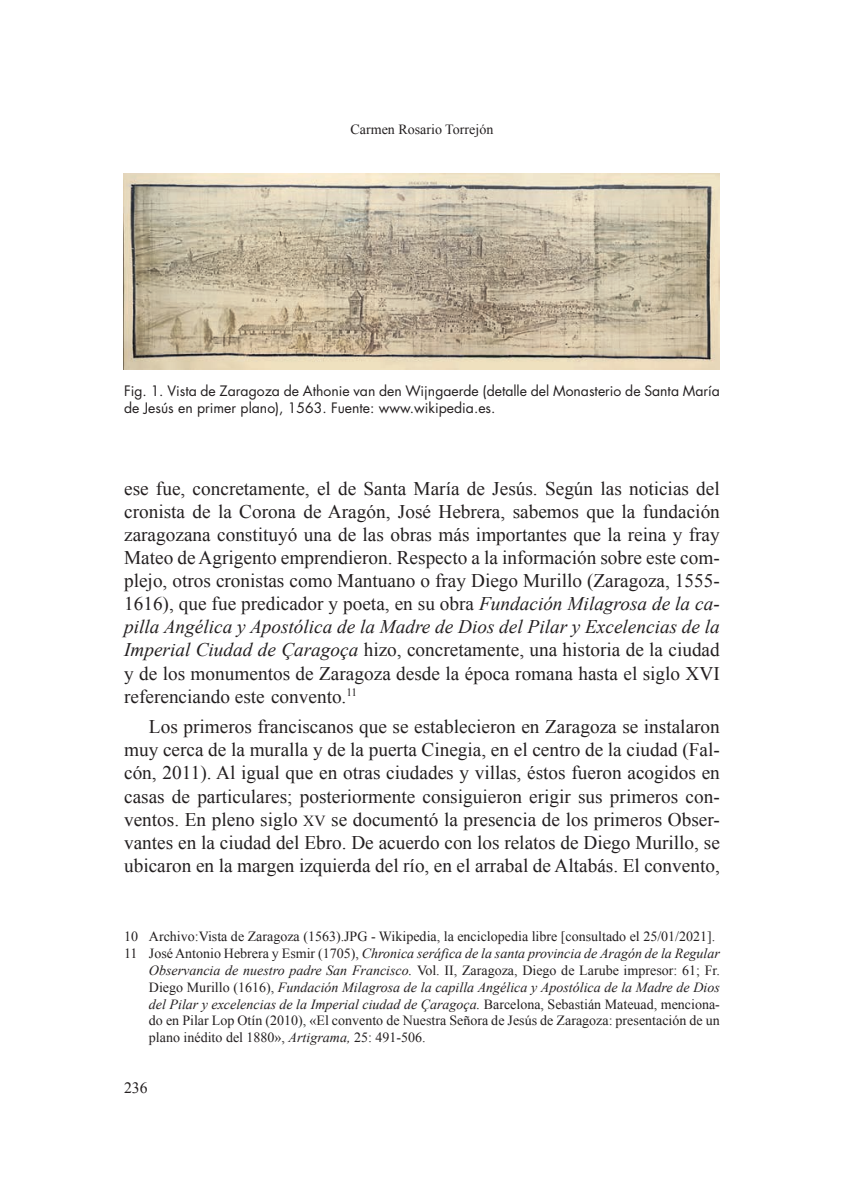
<style>
.page{position:relative;width:844px;height:1191px;background:#fff}
.page>*{position:absolute;margin:0;border:0;box-sizing:border-box;transform-origin:0 0}
.t1{font:19.25px/23.1px "Times New Roman";color:#231f20;text-align:justify}
.t2{font:15.75px "Times New Roman";color:#231f20}
.t3{font:14px "Times New Roman";color:#231f20}
.t4{font:italic 14px "Times New Roman";color:#231f20}
.t5{font:14px/16.8px "Futura Std";color:#231f20}
.s1{font-style:italic}
.s2{font-family:"Times New Roman PSMT SC800";font-size:15.4px}
.s3{font-style:normal}
</style>
<div class="page">
<img style="left:124px;top:173px;width:595px;height:197px">
<p class="t3" style="left:350px;top:120px;width:144px">Carmen Rosario Torrejón</p>
<p class="t5" style="left:124px;top:383px;width:597px">Fig. 1. Vista de Zaragoza de Athonie van den Wijngaerde (detalle del Monasterio de Santa María de Jesús en primer plano), 1563. Fuente: www.wikipedia.es.</p>
<p class="t1" style="left:124px;top:476px;width:597px">ese fue, concretamente, el de Santa María de Jesús. Según las noticias del cronista de la Corona de Aragón, José Hebrera, sabemos que la fundación zaragozana constituyó una de las obras más importantes que la reina y fray Mateo de Agrigento emprendieron. Respecto a la información sobre este com&shy;plejo, otros cronistas como Mantuano o fray Diego Murillo (Zaragoza, 1555- 1616), que fue predicador y poeta, en su obra <span class="s1">Fundación Milagrosa de la ca&shy;pilla Angélica y Apostólica de la Madre de Dios del Pilar y Excelencias de la Imperial Ciudad de Çaragoça</span> hizo, concretamente, una historia de la ciudad y de los monumentos de Zaragoza desde la época romana hasta el siglo XVI referenciando este<sup>10</sup>convento.<sup>11</sup></p>
<p class="t1" style="left:124px;top:715px;width:597px;text-indent:25px">Los primeros franciscanos que se establecieron en Zaragoza se instalaron muy cerca de la muralla y de la puerta Cinegia, en el centro de la ciudad (Fal&shy;cón, 2011). Al igual que en otras ciudades y villas, éstos fueron acogidos en casas de particulares; posteriormente consiguieron erigir sus primeros con&shy;ventos. En pleno siglo <span class="s2">xv</span> se documentó la presencia de los primeros Obser&shy;vantes en la ciudad del Ebro. De acuerdo con los relatos de Diego Murillo, se ubicaron en la margen izquierda del río, en el arrabal de Altabás. El convento,</p>
<p class="t3" style="left:124px;top:927px;width:592px">10 Archivo:Vista de Zaragoza (1563).JPG - Wikipedia, la enciclopedia libre [consultado el 25/01/2021].</p>
<p class="t4" style="left:124px;top:943px;width:597px"><span class="s3">11 José Antonio Hebrera y Esmir (1705),</span> Chronica seráfica de la santa provincia de Aragón de la Regular</p>
<p class="t3" style="left:149px;top:960px;width:572px"><span class="s1">Observancia de nuestro padre San Francisco.</span> Vol. II, Zaragoza, Diego de Larube impresor: 61; Fr.</p>
<p class="t4" style="left:149px;top:977px;width:572px"><span class="s3">Diego Murillo (1616),</span> Fundación Milagrosa de la capilla Angélica y Apostólica de la Madre de Dios</p>
<p class="t4" style="left:149px;top:994px;width:572px">del Pilar y excelencias de la Imperial ciudad de Çaragoça. <span class="s3">Barcelona, Sebastián Mateuad, menciona-</span></p>
<p class="t3" style="left:149px;top:1011px;width:572px">do en Pilar Lop Otín (2010), «El convento de Nuestra Señora de Jesús de Zaragoza: presentación de un</p>
<p class="t3" style="left:149px;top:1028px;width:278px">plano inédito del 1880», <span class="s1">Artigrama,</span> 25: 491-506.</p>
<p class="t2" style="left:124px;top:1076px;width:25px">236</p>
</div>
